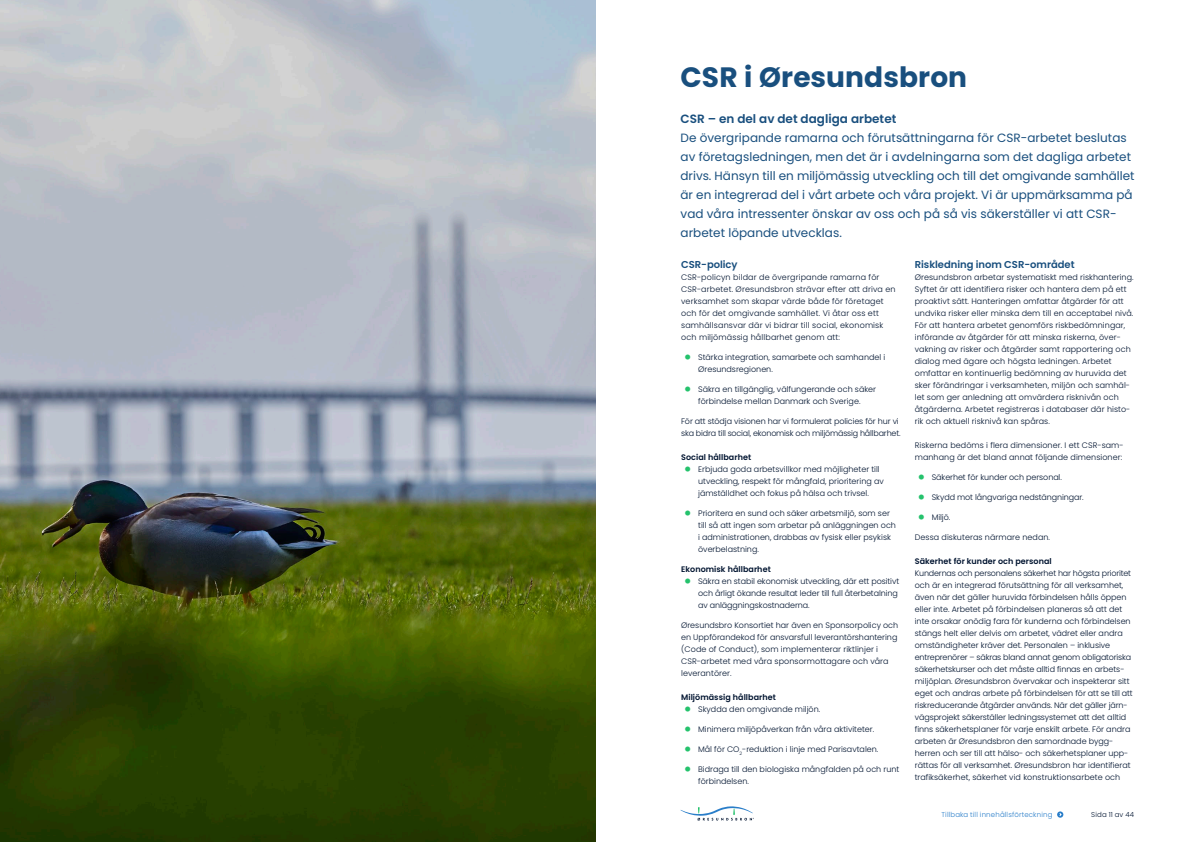
<style>
.page{position:relative;width:1191px;height:842px;background:#fff}
.page>*{position:absolute;margin:0;border:0;box-sizing:border-box;transform-origin:0 0}
.t1{font:700 28px "Poppins";letter-spacing:.005em;color:#194f7e}
.t2{font:12px/19px "Poppins";letter-spacing:.005em;color:#194f7e}
.t3{font:600 12px "Poppins";color:#194f7e}
.t4{font:600 10px "Poppins";letter-spacing:-.005em;color:#194f7e}
.t5{font:300 8px/12px "Poppins";color:#001430}
.t6{font:300 8px/12px "Poppins";letter-spacing:.02em;color:#001430}
.t7{font:300 8px/12px "Poppins";letter-spacing:-.02em;color:#001430}
.t8{font:600 8px "Poppins";letter-spacing:.005em;color:#001430}
.t9{font:300 7px "Poppins";letter-spacing:.02em;color:#2a7ec9}
.t10{font:300 7px "Poppins";letter-spacing:.025em;color:#001430}
.s1{font-weight:900;font-size:14.9px;color:#24c26c}
</style>
<div class="page">
<svg style="left:680px;top:806px;width:74px;height:14px"></svg>
<svg style="left:1057px;top:811px;width:6px;height:7px"></svg>
<img style="left:0;top:0;width:595px;height:842px">
<h1 class="t1" style="left:680px;top:61px;width:288px">CSR i Øresundsbron</h1>
<h2 class="t3" style="left:680px;top:112px;width:217px">CSR – en del av det dagliga arbetet</h2>
<p class="t2" style="left:680px;top:129px;width:455px">De övergripande ramarna och förutsättningarna för CSR-arbetet beslutas av företagsledningen, men det är i avdelningarna som det dagliga arbetet drivs. Hänsyn till en miljömässig utveckling och till det omgivande samhället är en integrerad del i vårt arbete och våra projekt. Vi är uppmärksamma på vad våra intressenter önskar av oss och på så vis säkerställer vi att CSR&shy;arbetet löpande utvecklas.</p>
<p class="t4" style="left:681px;top:259px;width:58px">CSR- policy</p>
<p class="t6" style="left:681px;top:271px;width:216px">CSR-policyn bildar de övergripande ramarna för CSR-arbetet. Øresundsbron strävar efter att driva en verksamhet som skapar värde både för företaget och för det omgivande samhället. Vi åtar oss ett samhällsansvar där vi bidrar till social, ekonomisk och miljömässig hållbarhet genom att:</p>
<p class="t5" style="left:698px;top:351px;width:189px;text-indent:-14px"><span class="s1">•</span> Stärka integration, samarbete och samhandel i<br>Øresundsregionen.</p>
<p class="t5" style="left:684px;top:383px;width:194px;text-align:center"><span class="s1">•</span> Säkra en tillgänglig, välfungerande och säker förbindelse mellan Danmark och Sverige.</p>
<p class="t7" style="left:681px;top:415px;width:221px">För att stödja visionen har vi formulerat policies för hur vi ska bidra till social, ekonomisk och miljömässig hållbarhet.</p>
<p class="t8" style="left:681px;top:453px;width:72px">Social hållbarhet</p>
<p class="t5" style="left:698px;top:463px;width:187px;text-indent:-14px"><span class="s1">•</span> Erbjuda goda arbetsvillkor med möjligheter till utveckling, respekt för mångfald, prioritering av jämställdhet och fokus på hälsa och trivsel.</p>
<p class="t5" style="left:698px;top:507px;width:199px;text-indent:-14px"><span class="s1">•</span> Prioritera en sund och säker arbetsmiljö, som ser till så att ingen som arbetar på anläggningen och i administrationen, drabbas av fysisk eller psykisk överbelastning.</p>
<p class="t8" style="left:681px;top:565px;width:91px">Ekonomisk hållbarhet</p>
<p class="t5" style="left:698px;top:575px;width:202px;text-indent:-14px"><span class="s1">•</span> Säkra en stabil ekonomisk utveckling, där ett positivt och årligt ökande resultat leder till full återbetalning av anläggningskostnaderna.</p>
<p class="t5" style="left:681px;top:619px;width:219px">Øresundsbro Konsortiet har även en Sponsorpolicy och en Uppförandekod för ansvarsfull leverantörshantering (Code of Conduct), som implementerar riktlinjer i CSR-arbetet med våra sponsormottagare och våra leverantörer.</p>
<p class="t8" style="left:681px;top:693px;width:96px">Miljömässig hållbarhet</p>
<p class="t5" style="left:684px;top:703px;width:138px"><span class="s1">•</span> Skydda den omgivande miljön.</p>
<p class="t5" style="left:684px;top:723px;width:192px"><span class="s1">•</span> Minimera miljöpåverkan från våra aktiviteter.</p>
<p class="t5" style="left:684px;top:743px;width:196px"><span class="s1">•</span> Mål för CO<sub>2</sub>-reduktion i linje med Parisavtalen.</p>
<p class="t5" style="left:698px;top:763px;width:203px;text-indent:-14px"><span class="s1">•</span> Bidraga till den biologiska mångfalden på och runt förbindelsen.</p>
<p class="t4" style="left:914px;top:259px;width:161px">Riskledning inom CSR-området</p>
<p class="t5" style="left:914px;top:271px;width:220px">Øresundsbron arbetar systematiskt med riskhantering.<br>Syftet är att identifiera risker och hantera dem på ett proaktivt sätt. Hanteringen omfattar åtgärder för att undvika risker eller minska dem till en acceptabel nivå.<br>För att hantera arbetet genomförs riskbedömningar, införande av åtgärder för att minska riskerna, över&shy;vakning av risker och åtgärder samt rapportering och dialog med ägare och högsta ledningen. Arbetet omfattar en kontinuerlig bedömning av huruvida det sker förändringar i verksamheten, miljön och samhäl&shy;let som ger anledning att omvärdera risknivån och åtgärderna. Arbetet registreras i databaser där histo&shy;rik och aktuell risknivå kan spåras.</p>
<p class="t5" style="left:914px;top:439px;width:210px">Riskerna bedöms i flera dimensioner. I ett CSR-sam&shy;manhang är det bland annat följande dimensioner:</p>
<p class="t5" style="left:917px;top:471px;width:146px"><span class="s1">•</span> Säkerhet för kunder och personal.</p>
<p class="t5" style="left:917px;top:491px;width:168px"><span class="s1">•</span> Skydd mot långvariga nedstängningar.</p>
<p class="t5" style="left:917px;top:511px;width:34px"><span class="s1">•</span> Miljö.</p>
<p class="t5" style="left:914px;top:531px;width:137px">Dessa diskuteras närmare nedan.</p>
<p class="t8" style="left:914px;top:557px;width:138px">Säkerhet för kunder och personal</p>
<p class="t5" style="left:914px;top:567px;width:219px">Kundernas och personalens säkerhet har högsta prioritet och är en integrerad förutsättning för all verksamhet, även när det gäller huruvida förbindelsen hålls öppen eller inte. Arbetet på förbindelsen planeras så att det inte orsakar onödig fara för kunderna och förbindelsen stängs helt eller delvis om arbetet, vädret eller andra omständigheter kräver det. Personalen – inklusive entreprenörer – säkras bland annat genom obligatoriska säkerhetskurser och det måste alltid finnas en arbets&shy;miljöplan. Øresundsbron övervakar och inspekterar sitt eget och andras arbete på förbindelsen för att se till att riskreducerande åtgärder används. När det gäller järn&shy;vägsprojekt säkerställer ledningssystemet att det alltid finns säkerhetsplaner för varje enskilt arbete. För andra arbeten är Øresundsbron den samordnade bygg&shy;herren och ser till att hälso- och säkerhetsplaner upp&shy;rättas för all verksamhet. Øresundsbron har identifierat trafiksäkerhet, säkerhet vid konstruktionsarbete och</p>
<p class="t9" style="left:941px;top:810px;width:113px">Tillbaka till innehållsförteckning</p>
<p class="t10" style="left:1091px;top:810px;width:45px">Sida 11 av 44</p>
</div>
